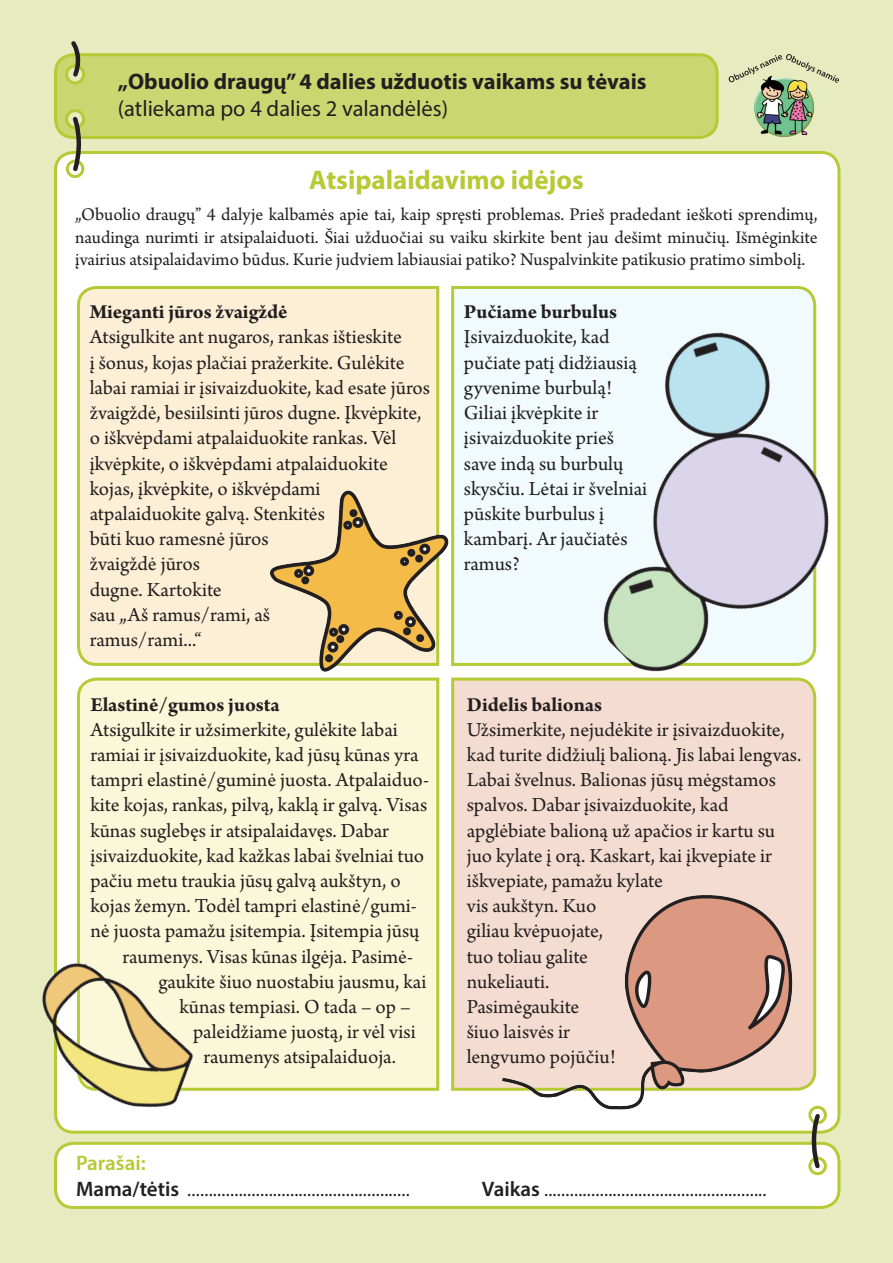
<style>
.page{position:relative;width:893px;height:1263px;background:#e6ecbf}
.page>*{position:absolute;margin:0;border:0;box-sizing:border-box;transform-origin:0 0}
.t1{font:700 27px "Myriad Pro";color:#b5ca34}
.Pa6{font:700 22.5px "Myriad Pro";color:#231f20}
.t2{font:22.5px "Myriad Pro";color:#231f20}
.t3{font:21px/25.2px "Arno Pro";color:#231f20}
.t4{font:700 21px "Arno Pro";color:#231f20}
.t5{font:600 21px "Myriad Pro";color:#b5ca34}
.Pa1{font:18.75px/22.5px "Arno Pro";color:#231f20;text-align:justify}
.s1{font-family:"Myriad Pro";font-weight:600}
</style>
<div class="page">
<div style="left:56px;top:152px;width:783px;height:980px;background:#fff;border-radius:18px"></div>
<div style="left:56px;top:1143px;width:783px;height:64px;background:#fff;border-radius:18px"></div>
<div style="left:54px;top:1142px;width:786px;height:67px;border:3px solid #b5ca34;border-radius:18px"></div>
<svg style="left:54px;top:53px;width:665px;height:86px;background:#c7d66c"></svg>
<div style="left:66px;top:160px;width:18px;height:18px;border:3px solid #b5ca34;border-radius:50%"></div>
<img style="left:754px;top:83px;width:61px;height:54px">
<svg style="left:728px;top:54px;width:111px;height:29px"></svg>
<svg style="left:69px;top:41px;width:13px;height:39px"></svg>
<svg style="left:70px;top:115px;width:13px;height:59px"></svg>
<div style="left:808px;top:1157px;width:19px;height:18px;border:3px solid #b5ca34;border-radius:50%"></div>
<div style="left:808px;top:1106px;width:19px;height:18px;border:3px solid #b5ca34;border-radius:50%"></div>
<svg style="left:816px;top:1114px;width:7px;height:57px"></svg>
<div style="left:77px;top:286px;width:363px;height:380px;background:#fcefd6"></div>
<svg style="left:451px;top:286px;width:15px;height:380px"></svg>
<div style="left:77px;top:677px;width:363px;height:414px;background:#faf8d8"></div>
<div style="left:451px;top:677px;width:366px;height:414px;background:#f4dcd0"></div>
<img style="left:263px;top:481px;width:193px;height:206px">
<img style="left:466px;top:253px;width:375px;height:475px">
<img style="left:487px;top:884px;width:329px;height:291px">
<img style="left:42px;top:926px;width:188px;height:241px">
<p class="Pa6" style="left:118px;top:67px;width:530px">„Obuolio draugų” 4 dalies užduotis vaikams su tėvais</p>
<p class="t2" style="left:118px;top:95px;width:332px">(atliekama po 4 dalies 2 valandėlės)</p>
<p class="t1" style="left:309px;top:162px;width:276px">Atsipalaidavimo idėjos</p>
<p class="Pa1" style="left:75px;top:204px;width:744px">„Obuolio draugų” 4 dalyje kalbamės apie tai, kaip spręsti problemas. Prieš pradedant ieškoti sprendimų, naudinga nurimti ir atsipalaiduoti. Šiai užduočiai su vaiku skirkite bent jau dešimt minučių. Išmėginkite įvairius atsipalaidavimo būdus. Kurie judviem labiausiai patiko? Nuspalvinkite patikusio pratimo simbolį.</p>
<p class="t4" style="left:90px;top:300px;width:199px">Mieganti jūros žvaigždė</p>
<p class="t3" style="left:90px;top:326px;width:342px">Atsigulkite ant nugaros, rankas ištieskite<br>į šonus, kojas plačiai pražerkite. Gulėkite labai ramiai ir įsivaizduokite, kad esate jūros žvaigždė, besiilsinti jūros dugne. Įkvėpkite, o iškvėpdami atpalaiduokite rankas. Vėl įkvėpkite, o iškvėpdami atpalaiduokite kojas, įkvėpkite, o iškvėpdami atpalaiduokite galvą. Stenkitės<br>būti kuo ramesnė jūros<br>žvaigždė jūros<br>dugne. Kartokite<br>sau „Aš ramus/rami, aš<br>ramus/rami...“</p>
<p class="t4" style="left:464px;top:300px;width:155px">Pučiame burbulus</p>
<p class="t3" style="left:464px;top:326px;width:185px">Įsivaizduokite, kad pučiate patį didžiausią gyvenime burbulą!<br>Giliai įkvėpkite ir įsivaizduokite prieš save indą su burbulų skysčiu. Lėtai ir švelniai pūskite burbulus į kambarį. Ar jaučiatės ramus?</p>
<p class="t4" style="left:90px;top:692px;width:191px">Elastinė/gumos juosta</p>
<p class="t3" style="left:90px;top:718px;width:309px">Atsigulkite ir užsimerkite, gulėkite labai</p>
<p class="t3" style="left:90px;top:743px;width:330px">ramiai ir įsivaizduokite, kad jūsų kūnas yra</p>
<p class="t3" style="left:90px;top:768px;width:340px">tampri elastinė/guminė juosta. Atpalaiduo-</p>
<p class="t3" style="left:90px;top:794px;width:338px">kite kojas, rankas, pilvą, kaklą ir galvą. Visas</p>
<p class="t3" style="left:90px;top:819px;width:300px">kūnas suglebęs ir atsipalaidavęs. Dabar</p>
<p class="t3" style="left:90px;top:844px;width:335px">įsivaizduokite, kad kažkas labai švelniai tuo</p>
<p class="t3" style="left:90px;top:869px;width:312px">pačiu metu traukia jūsų galvą aukštyn, o</p>
<p class="t3" style="left:90px;top:894px;width:328px">kojas žemyn. Todėl tampri elastinė/gumi-</p>
<p class="t3" style="left:90px;top:920px;width:331px">nė juosta pamažu įsitempia. Įsitempia jūsų</p>
<p class="t3" style="left:123px;top:945px;width:292px">raumenys. Visas kūnas ilgėja. Pasimė-</p>
<p class="t3" style="left:159px;top:970px;width:269px">gaukite šiuo nuostabiu jausmu, kai</p>
<p class="t3" style="left:180px;top:995px;width:233px">kūnas tempiasi. O tada – op –</p>
<p class="t3" style="left:193px;top:1020px;width:224px">paleidžiame juostą, ir vėl visi</p>
<p class="t3" style="left:204px;top:1046px;width:194px">raumenys atsipalaiduoja.</p>
<p class="t4" style="left:467px;top:692px;width:137px">Didelis balionas</p>
<p class="t3" style="left:467px;top:718px;width:336px">Užsimerkite, nejudėkite ir įsivaizduokite, kad turite didžiulį balioną. Jis labai lengvas.<br>Labai švelnus. Balionas jūsų mėgstamos spalvos. Dabar įsivaizduokite, kad apglėbiate balioną už apačios ir kartu su juo kylate į orą. Kaskart, kai įkvepiate ir iškvepiate, pamažu kylate<br>vis aukštyn. Kuo<br>giliau kvėpuojate,<br>tuo toliau galite<br>nukeliauti.<br>Pasimėgaukite<br>šiuo laisvės ir<br>lengvumo pojūčiu!</p>
<p class="t5" style="left:76px;top:1150px;width:71px">Parašai:</p>
<p class="t3" style="left:76px;top:1178px;width:336px"><span class="s1">Mama/tėtis</span> ....................................................</p>
<p class="t3" style="left:482px;top:1178px;width:286px"><span class="s1">Vaikas</span> ....................................................</p>
</div>
